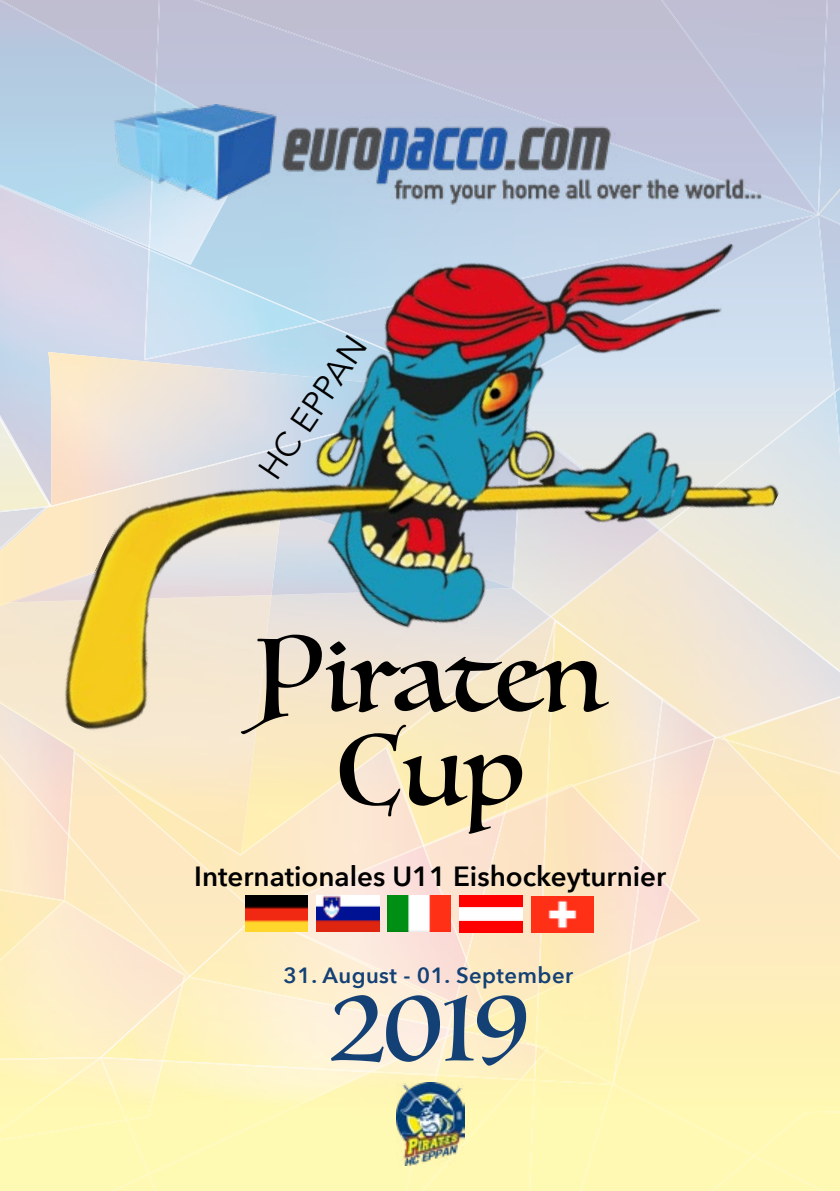
<style>
.page{position:relative;width:840px;height:1191px;background:#fff}
.page>*{position:absolute;margin:0;border:0;box-sizing:border-box;transform-origin:0 0}
.t1{font:100px/94px "Luminari";color:#000;text-align:center}
.t2{font:100px "Luminari";color:#144175}
.t3{font:34px "Avenir Next";color:#000}
.t4{font:600 27.6px "Avenir Next";color:#000}
.t5{font:600 22px "Avenir Next";letter-spacing:.02em;color:#144175}
</style>
<div class="page">
<img style="left:126px;top:1120px;width:23px;height:23px">
<img style="left:189px;top:984px;width:231px;height:44px">
<img style="left:257px;top:984px;width:163px;height:23px">
<img style="left:149px;top:1072px;width:222px;height:102px">
<div style="left:0;top:1143px;width:149px;height:48px;background:#fef9b3"></div>
<img style="left:370px;top:1036px;width:50px;height:35px">
<img style="left:0;top:886px;width:32px;height:14px">
<img style="left:259px;top:984px;width:194px;height:20px">
<img style="left:0;top:1057px;width:99px;height:1px">
<img style="left:100px;top:982px;width:62px;height:75px">
<img style="left:100px;top:1058px;width:27px;height:61px">
<img style="left:102px;top:1057px;width:60px;height:3px">
<img style="left:0;top:1058px;width:100px;height:61px">
<img style="left:102px;top:984px;width:60px;height:73px">
<img style="left:0;top:900px;width:182px;height:82px">
<img style="left:0;top:1119px;width:126px;height:22px">
<img style="left:127px;top:1061px;width:36px;height:59px">
<img style="left:162px;top:982px;width:21px;height:78px">
<svg style="left:182px;top:954px;width:271px;height:30px;background:#fdebcd"></svg>
<div style="left:155px;top:0;width:498px;height:57px;background:#bfbed2"></div>
<img style="left:420px;top:995px;width:33px;height:50px">
<img style="left:418px;top:1045px;width:110px;height:146px">
<img style="left:436px;top:1031px;width:24px;height:15px">
<img style="left:460px;top:1030px;width:22px;height:16px">
<img style="left:482px;top:1020px;width:46px;height:26px">
<img style="left:436px;top:1046px;width:83px;height:34px">
<img style="left:519px;top:1044px;width:9px;height:36px">
<img style="left:454px;top:1006px;width:26px;height:14px">
<img style="left:488px;top:994px;width:40px;height:26px">
<img style="left:459px;top:1020px;width:23px;height:10px">
<img style="left:455px;top:1006px;width:33px;height:12px">
<svg style="left:480px;top:1016px;width:9px;height:5px"></svg>
<div style="left:529px;top:954px;width:82px;height:237px;background:#fef6b3"></div>
<div style="left:538px;top:1050px;width:73px;height:34px;background:#fff5b3"></div>
<img style="left:547px;top:954px;width:64px;height:40px">
<img style="left:528px;top:994px;width:10px;height:197px">
<svg style="left:533px;top:1045px;width:15px;height:35px"></svg>
<img style="left:537px;top:954px;width:10px;height:40px">
<div style="left:579px;top:1077px;width:32px;height:114px;background:#fef9b3"></div>
<img style="left:404px;top:1075px;width:32px;height:116px">
<img style="left:435px;top:1037px;width:11px;height:37px">
<img style="left:453px;top:954px;width:51px;height:52px">
<img style="left:448px;top:1007px;width:6px;height:20px">
<svg style="left:445px;top:1027px;width:16px;height:11px"></svg>
<img style="left:454px;top:957px;width:12px;height:47px">
<svg style="left:611px;top:954px;width:228px;height:237px;background:#fef4b5"></svg>
<svg style="left:0;top:0;width:155px;height:886px;background:#d7d7d9"></svg>
<div style="left:653px;top:0;width:186px;height:57px;background:#bfbfd4"></div>
<img style="left:32px;top:57px;width:807px;height:897px">
<img style="left:114px;top:105px;width:670px;height:107px">
<img style="left:396px;top:1082px;width:68px;height:83px">
<img style="left:246px;top:895px;width:62px;height:37px">
<img style="left:317px;top:895px;width:62px;height:37px">
<img style="left:388px;top:895px;width:62px;height:37px">
<img style="left:531px;top:896px;width:62px;height:36px">
<img style="left:458px;top:907px;width:64px;height:14px">
<div style="left:458px;top:895px;width:64px;height:12px;background:#f00"></div>
<div style="left:458px;top:921px;width:64px;height:11px;background:#f00"></div>
<p class="t3" style="left:243px;top:460px;width:166px;rotate:-56deg">HC EPPAN</p>
<h1 class="t1" style="left:256px;top:628px;width:348px">Piraten<br>Cup</h1>
<p class="t4" style="left:194px;top:853px;width:473px">Internationales U11 Eishockeyturnier</p>
<p class="t5" style="left:283px;top:956px;width:291px">31. August - 01. September</p>
<h1 class="t2" style="left:328px;top:940px;width:201px">2019</h1>
</div>
